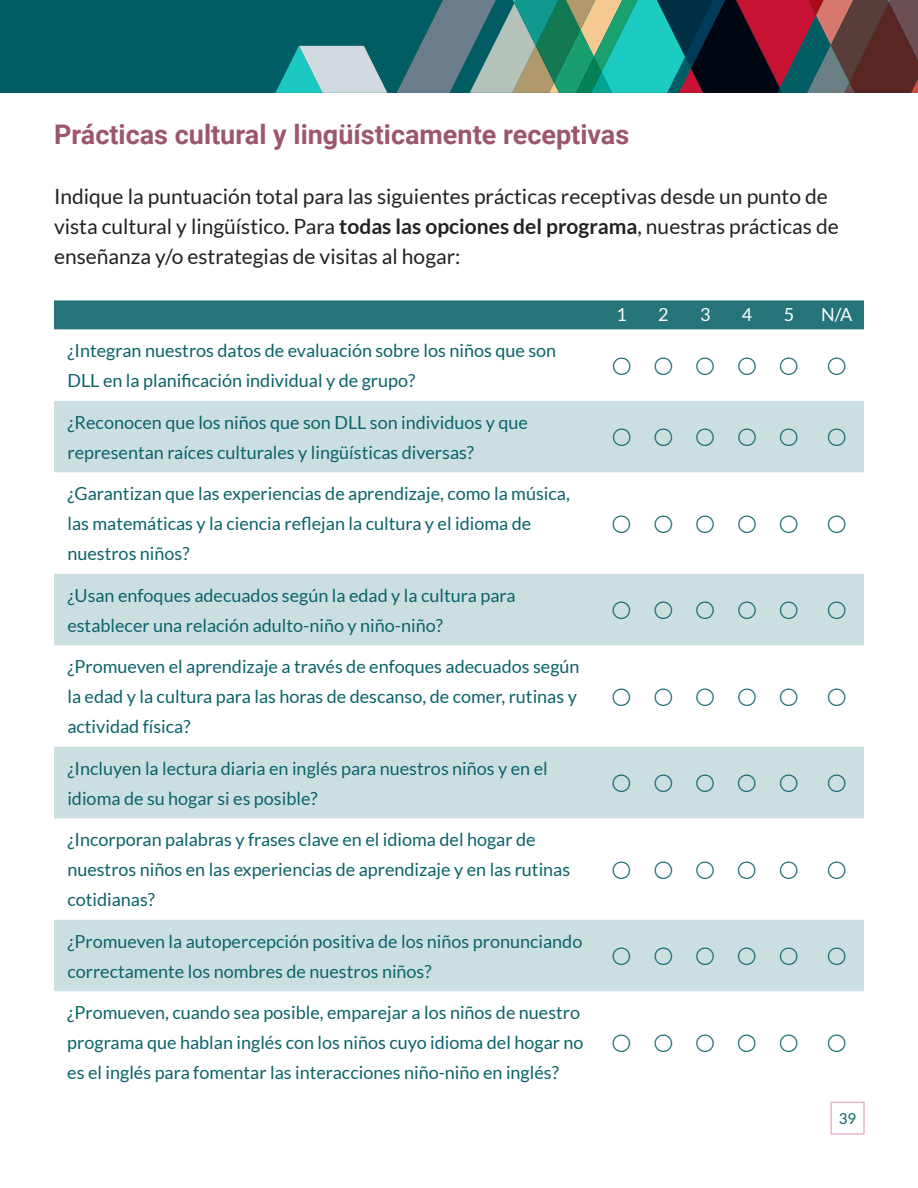
<style>
.page{position:relative;width:918px;height:1188px;background:#fff}
.page>*{position:absolute;margin:0;border:0;box-sizing:border-box;transform-origin:0 0}
.Headline_2{font:700 27px "Pncnck Roboto";color:#9c566e}
.t1{font:21px/30px "Htwsvv Lato";color:#222223}
.t2{font:18px/30px "Htwsvv Lato";color:#0b636a}
.t3{font:18px "Htwsvv Lato";color:#fff}
.t4{font:18px "Jbbcny Lato";color:#fff}
.t5{font:15px "Htwsvv Lato";color:#0b636a}
.s1{font-family:"Wjhcll Lato";font-weight:700}
.s2{font-family:"Jbbcny Lato"}
</style>
<div class="page">
<div style="left:0;top:0;width:918px;height:93px;background:#015d64"></div>
<svg style="left:275px;top:46px;width:112px;height:47px"></svg>
<svg style="left:397px;top:0;width:521px;height:93px;background:#4b6664"></svg>
<div style="left:831px;top:1102px;width:34px;height:33px;border:2px solid #eab6c1"></div>
<div style="left:54px;top:300px;width:810px;height:29px;background:#24747a"></div>
<svg style="left:54px;top:401px;width:810px;height:590px"></svg>
<svg style="left:613px;top:429px;width:17px;height:17px"></svg>
<svg style="left:655px;top:429px;width:17px;height:17px"></svg>
<svg style="left:697px;top:429px;width:17px;height:17px"></svg>
<svg style="left:738px;top:429px;width:18px;height:17px"></svg>
<svg style="left:780px;top:429px;width:18px;height:17px"></svg>
<svg style="left:828px;top:429px;width:18px;height:17px"></svg>
<svg style="left:613px;top:516px;width:17px;height:17px"></svg>
<svg style="left:655px;top:516px;width:17px;height:17px"></svg>
<svg style="left:697px;top:516px;width:17px;height:17px"></svg>
<svg style="left:738px;top:516px;width:18px;height:17px"></svg>
<svg style="left:780px;top:516px;width:18px;height:17px"></svg>
<svg style="left:828px;top:516px;width:18px;height:17px"></svg>
<svg style="left:613px;top:602px;width:17px;height:17px"></svg>
<svg style="left:655px;top:602px;width:17px;height:17px"></svg>
<svg style="left:697px;top:602px;width:17px;height:17px"></svg>
<svg style="left:738px;top:602px;width:18px;height:17px"></svg>
<svg style="left:780px;top:602px;width:18px;height:17px"></svg>
<svg style="left:828px;top:602px;width:18px;height:17px"></svg>
<svg style="left:613px;top:688px;width:17px;height:18px"></svg>
<svg style="left:655px;top:688px;width:17px;height:18px"></svg>
<svg style="left:697px;top:688px;width:17px;height:18px"></svg>
<svg style="left:738px;top:688px;width:18px;height:18px"></svg>
<svg style="left:780px;top:688px;width:18px;height:18px"></svg>
<svg style="left:828px;top:688px;width:18px;height:18px"></svg>
<svg style="left:613px;top:775px;width:17px;height:17px"></svg>
<svg style="left:655px;top:775px;width:17px;height:17px"></svg>
<svg style="left:696px;top:775px;width:18px;height:17px"></svg>
<svg style="left:738px;top:775px;width:18px;height:17px"></svg>
<svg style="left:780px;top:775px;width:18px;height:17px"></svg>
<svg style="left:828px;top:775px;width:17px;height:17px"></svg>
<svg style="left:613px;top:861px;width:17px;height:18px"></svg>
<svg style="left:655px;top:861px;width:17px;height:18px"></svg>
<svg style="left:696px;top:861px;width:18px;height:18px"></svg>
<svg style="left:738px;top:861px;width:18px;height:18px"></svg>
<svg style="left:780px;top:861px;width:17px;height:18px"></svg>
<svg style="left:828px;top:861px;width:17px;height:18px"></svg>
<svg style="left:613px;top:948px;width:17px;height:17px"></svg>
<svg style="left:655px;top:948px;width:17px;height:17px"></svg>
<svg style="left:696px;top:948px;width:18px;height:17px"></svg>
<svg style="left:738px;top:948px;width:18px;height:17px"></svg>
<svg style="left:780px;top:948px;width:17px;height:17px"></svg>
<svg style="left:828px;top:948px;width:17px;height:17px"></svg>
<h2 class="Headline_2" style="left:54px;top:116px;width:577px">Prácticas cultural y lingüísticamente receptivas</h2>
<p class="t1" style="left:54px;top:182px;width:786px">Indique la puntuación total para las siguientes prácticas receptivas desde un punto de vista cultural y lingüístico. Para <span class="s1">todas las opciones del programa</span>, nuestras prácticas de enseñanza y/o estrategias de visitas al hogar:</p>
<p class="t3" style="left:616px;top:304px;width:12px">1</p>
<p class="t3" style="left:658px;top:304px;width:12px">2</p>
<p class="t3" style="left:700px;top:304px;width:12px">3</p>
<p class="t3" style="left:742px;top:304px;width:12px">4</p>
<p class="t3" style="left:784px;top:304px;width:12px">5</p>
<p class="t4" style="left:821px;top:304px;width:33px">N/A</p>
<p class="t2" style="left:67px;top:336px;width:490px">¿Integran nuestros datos de evaluación sobre los niños que son<br><span class="s2">DLL en la planificación individual y de grupo?</span></p>
<p class="t2" style="left:67px;top:407px;width:462px">¿Reconocen que los niños que son DLL son individuos y que representan raíces culturales y lingüísticas diversas?</p>
<p class="t2" style="left:67px;top:479px;width:504px">¿Garantizan que las experiencias de aprendizaje, como la música, <span class="s2">las matemáticas y la ciencia reflejan la cultura y el idioma de </span>nuestros niños?</p>
<p class="t2" style="left:67px;top:580px;width:450px">¿Usan enfoques adecuados según la edad y la cultura para establecer una relación adulto-niño y niño-niño?</p>
<p class="t2" style="left:67px;top:652px;width:514px">¿Promueven el aprendizaje a través de enfoques adecuados según la edad y la cultura para las horas de descanso, de comer, rutinas y actividad física?</p>
<p class="t2" style="left:67px;top:753px;width:482px">¿Incluyen la lectura diaria en inglés para nuestros niños y en el idioma de su hogar si es posible?</p>
<p class="t2" style="left:67px;top:825px;width:504px">¿Incorporan palabras y frases clave en el idioma del hogar de nuestros niños en las experiencias de aprendizaje y en las rutinas cotidianas?</p>
<p class="t2" style="left:67px;top:926px;width:516px">¿Promueven la autopercepción positiva de los niños pronunciando correctamente los nombres de nuestros niños?</p>
<p class="t2" style="left:67px;top:998px;width:518px">¿Promueven, cuando sea posible, emparejar a los niños de nuestro programa que hablan inglés con los niños cuyo idioma del hogar no es el inglés para fomentar las interacciones niño-niño en inglés?</p>
<p class="t5" style="left:839px;top:1110px;width:19px">39</p>
</div>
